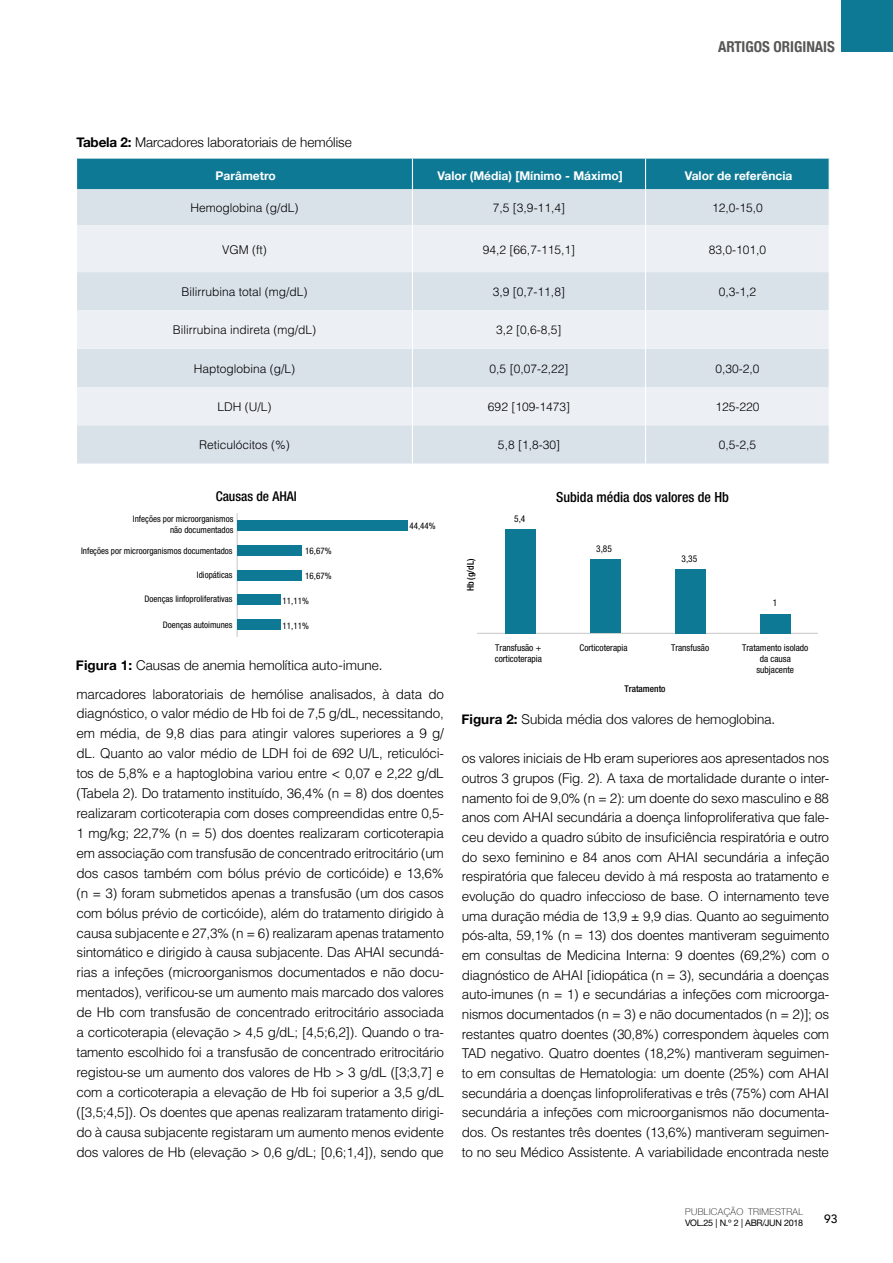
<style>
.page{position:relative;width:893px;height:1263px;background:#fff}
.page>*{position:absolute;margin:0;border:0;box-sizing:border-box;transform-origin:0 0}
.t1{font:700 condensed 15px "Helvetica Neue";color:#575756}
.t2{font:500 condensed 13.95px "Helvetica Neue";color:#000}
.t3{font:300 13.5px/20px "Helvetica";letter-spacing:-.02em;color:#000;text-align:justify}
.t4{font:300 13.5px "Helvetica Neue";letter-spacing:.005em;color:#000}
.t5{font:500 condensed 13.5px "Helvetica Neue";color:#000}
.t6{font:300 12px "Helvetica";color:#000}
.t7{font:700 12px "Helvetica Neue";color:#fff}
.t8{font:500 12px "Avenir";color:#000}
.t9{font:condensed 9.3px/11.2px "Helvetica Neue";color:#000}
.t10{font:100 9.3px "Helvetica Neue";letter-spacing:.04em;color:#000}
.t11{font:500 condensed 9.3px "Helvetica Neue";color:#000}
.t12{font:condensed 9px/10.8px "Helvetica Neue";color:#000;text-align:right}
.t13{font:9px "Helvetica Neue";letter-spacing:-.04em;color:#000}
.s1{font-weight:700}
</style>
<div class="page">
<div style="left:842px;top:0;width:51px;height:52px;background:#0e7995"></div>
<div style="left:77px;top:159px;width:752px;height:30px;background:#0e7995"></div>
<div style="left:77px;top:189px;width:752px;height:274px;background:#d9e1e9"></div>
<svg style="left:77px;top:225px;width:752px;height:200px;background:#e4eaef"></svg>
<hr style="left:412px;top:159px;width:1px;height:30px;background:#fff">
<hr style="left:645px;top:159px;width:1px;height:30px;background:#fff">
<hr style="left:412px;top:225px;width:1px;height:47px;background:#fff">
<hr style="left:645px;top:225px;width:1px;height:47px;background:#fff">
<hr style="left:412px;top:310px;width:1px;height:39px;background:#fff">
<hr style="left:645px;top:310px;width:1px;height:39px;background:#fff">
<hr style="left:412px;top:272px;width:1px;height:38px;background:#fff">
<hr style="left:645px;top:272px;width:1px;height:38px;background:#fff">
<hr style="left:412px;top:425px;width:1px;height:38px;background:#fff">
<hr style="left:645px;top:425px;width:1px;height:38px;background:#fff">
<hr style="left:412px;top:349px;width:1px;height:38px;background:#fff">
<hr style="left:645px;top:349px;width:1px;height:38px;background:#fff">
<hr style="left:412px;top:387px;width:1px;height:38px;background:#fff">
<hr style="left:645px;top:387px;width:1px;height:38px;background:#fff">
<hr style="left:412px;top:189px;width:1px;height:36px;background:#fff">
<hr style="left:645px;top:189px;width:1px;height:36px;background:#fff">
<hr style="left:237px;top:513px;width:1px;height:124px;background:#c6c6c6">
<div style="left:237px;top:520px;width:171px;height:10px;background:#0e7995"></div>
<div style="left:237px;top:545px;width:65px;height:11px;background:#0e7995"></div>
<div style="left:237px;top:571px;width:65px;height:10px;background:#0e7995"></div>
<div style="left:237px;top:594px;width:44px;height:11px;background:#0e7995"></div>
<div style="left:237px;top:619px;width:44px;height:10px;background:#0e7995"></div>
<hr style="left:477px;top:633px;width:341px;height:1px;background:#c6c6c6">
<div style="left:505px;top:529px;width:30px;height:104px;background:#0e7995"></div>
<div style="left:590px;top:560px;width:31px;height:73px;background:#0e7995"></div>
<div style="left:675px;top:569px;width:31px;height:64px;background:#0e7995"></div>
<div style="left:760px;top:614px;width:31px;height:19px;background:#0e7995"></div>
<p class="t1" style="left:718px;top:35px;width:118px">ARTIGOS ORIGINAIS</p>
<p class="t4" style="left:77px;top:131px;width:277px"><span class="s1">Tabela 2:</span> Marcadores laboratoriais de hemólise</p>
<p class="t7" style="left:216px;top:166px;width:62px">Parâmetro</p>
<p class="t7" style="left:438px;top:166px;width:187px">Valor (Média) [Mínimo - Máximo]</p>
<p class="t7" style="left:685px;top:166px;width:109px">Valor de referência</p>
<p class="t6" style="left:190px;top:200px;width:110px">Hemoglobina (g/dL)</p>
<p class="t6" style="left:493px;top:200px;width:74px">7,5 [3,9-11,4]</p>
<p class="t6" style="left:712px;top:200px;width:52px">12,0-15,0</p>
<p class="t6" style="left:222px;top:242px;width:46px">VGM (ft)</p>
<p class="t6" style="left:483px;top:242px;width:94px">94,2 [66,7-115,1]</p>
<p class="t6" style="left:709px;top:242px;width:59px">83,0-101,0</p>
<p class="t6" style="left:181px;top:284px;width:128px">Bilirrubina total (mg/dL)</p>
<p class="t6" style="left:493px;top:284px;width:74px">3,9 [0,7-11,8]</p>
<p class="t6" style="left:719px;top:284px;width:39px">0,3-1,2</p>
<p class="t6" style="left:173px;top:323px;width:145px">Bilirrubina indireta (mg/dL)</p>
<p class="t6" style="left:496px;top:323px;width:67px">3,2 [0,6-8,5]</p>
<p class="t6" style="left:194px;top:361px;width:103px">Haptoglobina (g/L)</p>
<p class="t6" style="left:490px;top:361px;width:80px">0,5 [0,07-2,22]</p>
<p class="t6" style="left:715px;top:361px;width:46px">0,30-2,0</p>
<p class="t6" style="left:217px;top:399px;width:55px">LDH (U/L)</p>
<p class="t6" style="left:488px;top:399px;width:84px">692 [109-1473]</p>
<p class="t6" style="left:715px;top:399px;width:46px">125-220</p>
<p class="t6" style="left:199px;top:437px;width:92px">Reticulócitos (%)</p>
<p class="t6" style="left:498px;top:437px;width:64px">5,8 [1,8-30]</p>
<p class="t6" style="left:719px;top:437px;width:39px">0,5-2,5</p>
<p class="t5" style="left:216px;top:488px;width:83px">Causas de AHAI</p>
<p class="t12" style="left:133px;top:513px;width:102px">Infeções por microorganismos não documentados</p>
<p class="t12" style="left:81px;top:545px;width:153px">Infeções por microorganismos documentados</p>
<p class="t12" style="left:197px;top:570px;width:37px">Idiopáticas</p>
<p class="t12" style="left:145px;top:593px;width:89px">Doenças linfoproliferativas</p>
<p class="t12" style="left:163px;top:619px;width:71px">Doenças autoimunes</p>
<p class="t2" style="left:556px;top:488px;width:174px">Subida média dos valores de Hb</p>
<p class="t9" style="left:514px;top:513px;width:13px">5,4</p>
<p class="t12" style="left:409px;top:520px;width:28px">44,44%</p>
<p class="t9" style="left:596px;top:543px;width:17px">3,85</p>
<p class="t12" style="left:305px;top:545px;width:28px">16,67%</p>
<p class="t12" style="left:305px;top:570px;width:28px">16,67%</p>
<p class="t12" style="left:283px;top:595px;width:28px">11,11%</p>
<p class="t12" style="left:283px;top:620px;width:28px">11,11%</p>
<p class="t4" style="left:76px;top:654px;width:308px"><span class="s1">Figura 1:</span> Causas de anemia hemolítica auto-imune.</p>
<p class="t9" style="left:681px;top:553px;width:17px">3,35</p>
<p class="t11" style="left:465px;top:591px;width:34px;rotate:-90deg">Hb (g/dL)</p>
<p class="t9" style="left:773px;top:597px;width:6px">1</p>
<p class="t9" style="left:495px;top:642px;width:49px">Transfusão + corticoterapia</p>
<p class="t9" style="left:580px;top:642px;width:50px">Corticoterapia</p>
<p class="t11" style="left:624px;top:683px;width:43px">Tratamento</p>
<p class="t9" style="left:671px;top:642px;width:40px">Transfusão</p>
<p class="t9" style="left:742px;top:642px;width:68px;text-align:center">Tratamento isolado da causa subjacente</p>
<p class="t3" style="left:77px;top:684px;width:369px">marcadores laboratoriais de hemólise analisados, à data do diagnóstico, o valor médio de Hb foi de 7,5 g/dL, necessitando, em média, de 9,8 dias para atingir valores superiores a 9 g/ dL. Quanto ao valor médio de LDH foi de 692 U/L, reticulóci&shy;tos de 5,8% e a haptoglobina variou entre &lt; 0,07 e 2,22 g/dL (Tabela 2). Do tratamento instituído, 36,4% (n = 8) dos doentes realizaram corticoterapia com doses compreendidas entre 0,5- 1 mg/kg; 22,7% (n = 5) dos doentes realizaram corticoterapia em associação com transfusão de concentrado eritrocitário (um dos casos também com bólus prévio de corticóide) e 13,6% (n = 3) foram submetidos apenas a transfusão (um dos casos com bólus prévio de corticóide), além do tratamento dirigido à causa subjacente e 27,3% (n = 6) realizaram apenas tratamento sintomático e dirigido à causa subjacente. Das AHAI secundá&shy;rias a infeções (microorganismos documentados e não docu&shy;mentados), verificou-se um aumento mais marcado dos valores de Hb com transfusão de concentrado eritrocitário associada a corticoterapia (elevação &gt; 4,5 g/dL; [4,5;6,2]). Quando o tra&shy;tamento escolhido foi a transfusão de concentrado eritrocitário registou-se um aumento dos valores de Hb &gt; 3 g/dL ([3;3,7] e com a corticoterapia a elevação de Hb foi superior a 3,5 g/dL ([3,5;4,5]). Os doentes que apenas realizaram tratamento dirigi&shy;do à causa subjacente registaram um aumento menos evidente dos valores de Hb (elevação &gt; 0,6 g/dL; [0,6;1,4]), sendo que</p>
<p class="t4" style="left:461px;top:708px;width:315px"><span class="s1">Figura 2:</span> Subida média dos valores de hemoglobina.</p>
<p class="t3" style="left:462px;top:749px;width:369px">os valores iniciais de Hb eram superiores aos apresentados nos outros 3 grupos (Fig. 2). A taxa de mortalidade durante o inter&shy;namento foi de 9,0% (n = 2): um doente do sexo masculino e 88 anos com AHAI secundária a doença linfoproliferativa que fale&shy;ceu devido a quadro súbito de insuficiência respiratória e outro do sexo feminino e 84 anos com AHAI secundária a infeção respiratória que faleceu devido à má resposta ao tratamento e evolução do quadro infeccioso de base. O internamento teve uma duração média de 13,9 ± 9,9 dias. Quanto ao seguimento pós-alta, 59,1% (n = 13) dos doentes mantiveram seguimento em consultas de Medicina Interna: 9 doentes (69,2%) com o diagnóstico de AHAI [idiopática (n = 3), secundária a doenças auto-imunes (n = 1) e secundárias a infeções com microorga&shy;nismos documentados (n = 3) e não documentados (n = 2)]; os restantes quatro doentes (30,8%) correspondem àqueles com TAD negativo. Quatro doentes (18,2%) mantiveram seguimen&shy;to em consultas de Hematologia: um doente (25%) com AHAI secundária a doenças linfoproliferativas e três (75%) com AHAI secundária a infeções com microorganismos não documenta&shy;dos. Os restantes três doentes (13,6%) mantiveram seguimen&shy;to no seu Médico Assistente. A variabilidade encontrada neste</p>
<p class="t10" style="left:685px;top:1205px;width:119px">PUBLICAÇÃO TRIMESTRAL</p>
<p class="t13" style="left:685px;top:1217px;width:119px">VOL.25 | N.º 2 | ABR/JUN 2018</p>
<p class="t8" style="left:824px;top:1208px;width:15px">93</p>
</div>
